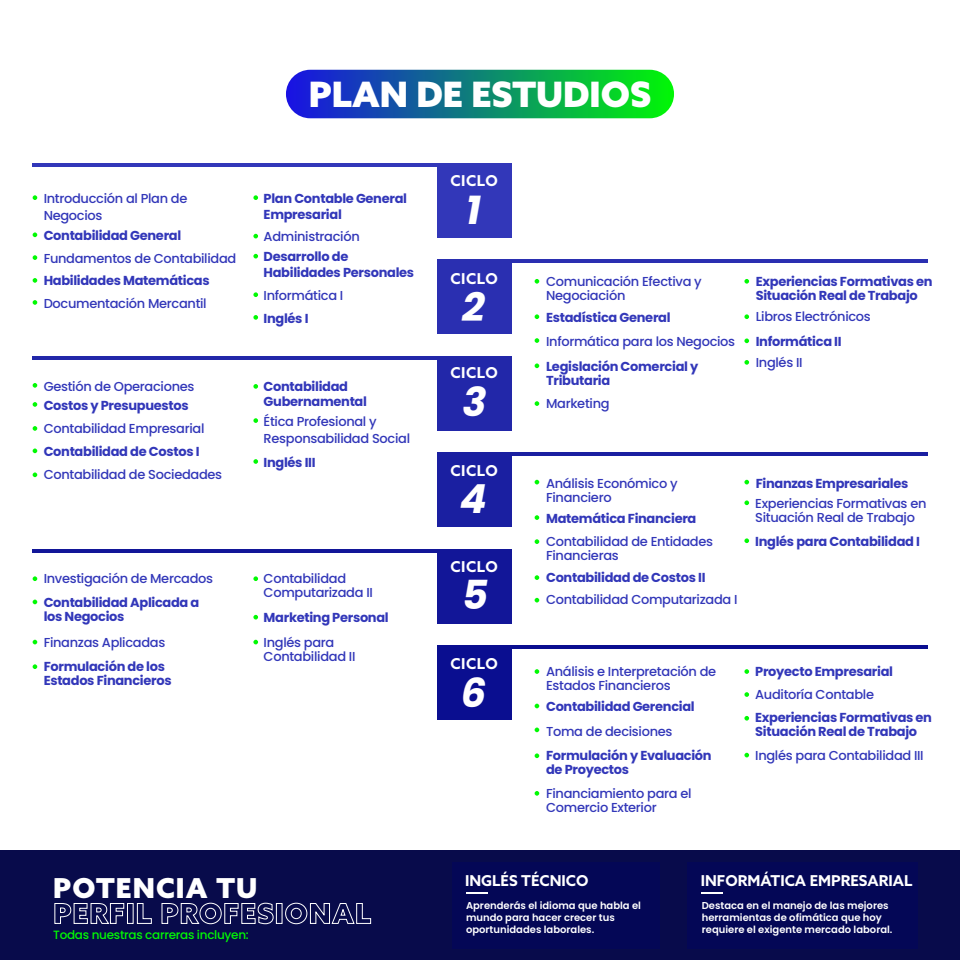
<style>
.page{position:relative;width:960px;height:960px;background:#fff}
.page>*{position:absolute;margin:0;border:0;box-sizing:border-box;transform-origin:0 0}
.t1{font:italic 700 40px "Poppins";color:#fff}
.t2{font:900 35px "Azo Sans";color:#fff}
.t3{font:900 27.5px "Azo Sans";letter-spacing:.04em;color:#fff}
.t4{font:700 15px "Azo Sans";color:#fff}
.t5{font:500 13px/14px "Poppins";letter-spacing:-.025em;color:#3237b9}
.t6{font:700 13px/14px "Poppins";letter-spacing:-.025em;color:#3237b9}
.t7{font:500 12px "Poppins";letter-spacing:-.025em;color:#01f903}
.t8{font:600 10px/12px "Poppins";color:#fff}
</style>
<div class="page">
<svg style="left:286px;top:70px;width:388px;height:48px;background:#138678"></svg>
<div style="left:437px;top:163px;width:75px;height:74px;background:#3237b9"></div>
<div style="left:437px;top:260px;width:75px;height:74px;background:#2a2fb1"></div>
<div style="left:437px;top:356px;width:75px;height:74px;background:#2227a9"></div>
<div style="left:437px;top:453px;width:75px;height:74px;background:#1a1fa1"></div>
<div style="left:437px;top:549px;width:75px;height:74px;background:#121698"></div>
<div style="left:437px;top:646px;width:75px;height:74px;background:#0a0e90"></div>
<hr style="left:33px;top:163px;width:427px;height:3px;background:#3237b9">
<hr style="left:33px;top:549px;width:427px;height:3px;background:#121698">
<hr style="left:33px;top:356px;width:479px;height:3px;background:#2227a9">
<hr style="left:437px;top:260px;width:490px;height:3px;background:#2a2fb1">
<hr style="left:437px;top:453px;width:490px;height:3px;background:#1a1fa1">
<hr style="left:437px;top:646px;width:490px;height:3px;background:#0a0e90">
<svg style="left:253px;top:195px;width:5px;height:5px"></svg>
<svg style="left:253px;top:254px;width:5px;height:5px"></svg>
<svg style="left:253px;top:292px;width:5px;height:5px"></svg>
<svg style="left:253px;top:384px;width:5px;height:5px"></svg>
<svg style="left:253px;top:418px;width:5px;height:5px"></svg>
<svg style="left:253px;top:459px;width:5px;height:5px"></svg>
<svg style="left:253px;top:576px;width:5px;height:5px"></svg>
<svg style="left:253px;top:615px;width:5px;height:5px"></svg>
<svg style="left:253px;top:640px;width:5px;height:4px"></svg>
<svg style="left:33px;top:195px;width:4px;height:5px"></svg>
<svg style="left:253px;top:315px;width:5px;height:5px"></svg>
<svg style="left:535px;top:279px;width:4px;height:5px"></svg>
<svg style="left:535px;top:314px;width:4px;height:5px"></svg>
<svg style="left:535px;top:338px;width:4px;height:5px"></svg>
<svg style="left:535px;top:401px;width:4px;height:5px"></svg>
<svg style="left:535px;top:363px;width:4px;height:5px"></svg>
<svg style="left:535px;top:480px;width:4px;height:4px"></svg>
<svg style="left:535px;top:515px;width:4px;height:5px"></svg>
<svg style="left:535px;top:539px;width:4px;height:5px"></svg>
<svg style="left:535px;top:598px;width:4px;height:5px"></svg>
<svg style="left:535px;top:575px;width:4px;height:5px"></svg>
<svg style="left:535px;top:669px;width:4px;height:5px"></svg>
<svg style="left:535px;top:704px;width:4px;height:4px"></svg>
<svg style="left:535px;top:728px;width:4px;height:4px"></svg>
<svg style="left:535px;top:753px;width:4px;height:5px"></svg>
<svg style="left:535px;top:791px;width:4px;height:5px"></svg>
<svg style="left:33px;top:232px;width:4px;height:5px"></svg>
<svg style="left:253px;top:234px;width:5px;height:4px"></svg>
<svg style="left:33px;top:278px;width:4px;height:5px"></svg>
<svg style="left:33px;top:255px;width:4px;height:5px"></svg>
<svg style="left:33px;top:300px;width:4px;height:5px"></svg>
<svg style="left:33px;top:383px;width:4px;height:5px"></svg>
<svg style="left:33px;top:402px;width:4px;height:5px"></svg>
<svg style="left:33px;top:426px;width:4px;height:5px"></svg>
<svg style="left:33px;top:472px;width:4px;height:5px"></svg>
<svg style="left:33px;top:449px;width:4px;height:4px"></svg>
<svg style="left:33px;top:576px;width:4px;height:5px"></svg>
<svg style="left:33px;top:600px;width:4px;height:4px"></svg>
<svg style="left:33px;top:640px;width:4px;height:4px"></svg>
<svg style="left:33px;top:664px;width:4px;height:5px"></svg>
<svg style="left:744px;top:279px;width:5px;height:5px"></svg>
<svg style="left:744px;top:314px;width:5px;height:5px"></svg>
<svg style="left:744px;top:339px;width:5px;height:4px"></svg>
<svg style="left:744px;top:360px;width:5px;height:5px"></svg>
<svg style="left:744px;top:480px;width:5px;height:4px"></svg>
<svg style="left:744px;top:500px;width:5px;height:5px"></svg>
<svg style="left:744px;top:538px;width:5px;height:5px"></svg>
<svg style="left:744px;top:669px;width:5px;height:5px"></svg>
<svg style="left:744px;top:692px;width:5px;height:5px"></svg>
<svg style="left:744px;top:716px;width:5px;height:5px"></svg>
<svg style="left:744px;top:753px;width:5px;height:4px"></svg>
<div style="left:0;top:850px;width:960px;height:110px;background:#080b4b"></div>
<svg style="left:54px;top:903px;width:70px;height:21px"></svg>
<div style="left:127px;top:903px;width:6px;height:21px;border:1px solid #fff"></div>
<svg style="left:137px;top:903px;width:15px;height:21px"></svg>
<svg style="left:161px;top:903px;width:113px;height:21px"></svg>
<div style="left:276px;top:903px;width:6px;height:21px;border:1px solid #fff"></div>
<svg style="left:285px;top:903px;width:86px;height:21px"></svg>
<div style="left:453px;top:863px;width:207px;height:86px;background:#040756"></div>
<div style="left:687px;top:863px;width:231px;height:86px;background:#040756"></div>
<svg style="left:466px;top:893px;width:22px;height:1px"></svg>
<svg style="left:701px;top:893px;width:22px;height:1px"></svg>
<h2 class="t2" style="left:309px;top:71px;width:344px">PLAN DE ESTUDIOS</h2>
<p class="t5" style="left:44px;top:190px;width:145px;line-height:17px">Introducción al Plan de<br>Negocios</p>
<p class="t6" style="left:44px;top:228px;width:139px">Contabilidad General</p>
<p class="t6" style="left:44px;top:274px;width:167px">Habilidades Matemáticas</p>
<p class="t5" style="left:44px;top:251px;width:194px">Fundamentos de Contabilidad</p>
<p class="t5" style="left:44px;top:296px;width:165px">Documentación Mercantil</p>
<p class="t5" style="left:44px;top:379px;width:152px">Gestión de Operaciones</p>
<p class="t5" style="left:44px;top:422px;width:162px">Contabilidad Empresarial</p>
<p class="t6" style="left:44px;top:398px;width:147px">Costos y Presupuestos</p>
<p class="t6" style="left:44px;top:444px;width:157px">Contabilidad de Costos I</p>
<p class="t5" style="left:44px;top:468px;width:180px">Contabilidad de Sociedades</p>
<p class="t6" style="left:264px;top:190px;width:145px;line-height:16px">Plan Contable General<br>Empresarial</p>
<p class="t5" style="left:264px;top:230px;width:98px">Administración</p>
<p class="t6" style="left:264px;top:249px;width:152px;line-height:16px">Desarrollo de<br>Habilidades Personales</p>
<p class="t5" style="left:264px;top:288px;width:81px">Informática I</p>
<p class="t6" style="left:264px;top:312px;width:46px">Inglés I</p>
<p class="t6" style="left:264px;top:378px;width:105px;line-height:15.6px">Contabilidad<br>Gubernamental</p>
<p class="t5" style="left:264px;top:413px;width:148px;line-height:17px">Ética Profesional y<br>Responsabilidad Social</p>
<p class="t6" style="left:264px;top:456px;width:53px">Inglés III</p>
<p class="t5" style="left:44px;top:572px;width:171px">Investigación de Mercados</p>
<p class="t6" style="left:44px;top:596px;width:157px">Contabilidad Aplicada a los Negocios</p>
<p class="t6" style="left:44px;top:660px;width:129px">Formulación de los<br>Estados Financieros</p>
<p class="t5" style="left:44px;top:635px;width:123px">Finanzas Aplicadas</p>
<p class="t5" style="left:264px;top:572px;width:111px">Contabilidad<br>Computarizada II</p>
<p class="t6" style="left:264px;top:611px;width:127px">Marketing Personal</p>
<p class="t5" style="left:264px;top:635px;width:93px">Inglés para<br>Contabilidad II</p>
<h3 class="t3" style="left:53px;top:870px;width:206px">POTENCIA TU</h3>
<p class="t7" style="left:53px;top:928px;width:197px">Todas nuestras carreras incluyen:</p>
<p class="t4" style="left:450px;top:171px;width:49px">CICLO</p>
<h1 class="t1" style="left:466px;top:186px;width:17px">1</h1>
<p class="t4" style="left:450px;top:269px;width:49px">CICLO</p>
<h1 class="t1" style="left:462px;top:284px;width:24px">2</h1>
<p class="t4" style="left:450px;top:363px;width:49px">CICLO</p>
<h1 class="t1" style="left:462px;top:378px;width:26px">3</h1>
<p class="t4" style="left:450px;top:461px;width:49px">CICLO</p>
<h1 class="t1" style="left:460px;top:476px;width:29px">4</h1>
<p class="t4" style="left:450px;top:556px;width:49px">CICLO</p>
<h1 class="t1" style="left:462px;top:572px;width:27px">5</h1>
<p class="t4" style="left:450px;top:654px;width:49px">CICLO</p>
<h1 class="t1" style="left:461px;top:669px;width:27px">6</h1>
<p class="t5" style="left:546px;top:275px;width:157px">Comunicación Efectiva y<br>Negociación</p>
<p class="t6" style="left:756px;top:275px;width:178px">Experiencias Formativas en<br>Situación Real de Trabajo</p>
<p class="t6" style="left:546px;top:310px;width:126px">Estadística General</p>
<p class="t6" style="left:546px;top:359px;width:154px">Legislación Comercial y<br>Tributaria</p>
<p class="t5" style="left:756px;top:310px;width:117px">Libros Electrónicos</p>
<p class="t6" style="left:756px;top:334px;width:87px">Informática II</p>
<p class="t5" style="left:756px;top:356px;width:48px">Inglés II</p>
<p class="t5" style="left:546px;top:335px;width:191px">Informática para los Negocios</p>
<p class="t5" style="left:546px;top:396px;width:65px">Marketing</p>
<p class="t5" style="left:546px;top:476px;width:133px">Análisis Económico y<br>Financiero</p>
<p class="t5" style="left:546px;top:534px;width:169px">Contabilidad de Entidades<br>Financieras</p>
<p class="t6" style="left:546px;top:511px;width:152px">Matemática Financiera</p>
<p class="t6" style="left:546px;top:571px;width:161px">Contabilidad de Costos II</p>
<p class="t5" style="left:546px;top:593px;width:193px">Contabilidad Computarizada I</p>
<p class="t6" style="left:756px;top:476px;width:154px">Finanzas Empresariales</p>
<p class="t5" style="left:755px;top:497px;width:173px">Experiencias Formativas en<br>Situación Real de Trabajo</p>
<p class="t6" style="left:755px;top:535px;width:166px">Inglés para Contabilidad I</p>
<p class="t5" style="left:546px;top:665px;width:172px">Análisis e Interpretación de<br>Estados Financieros</p>
<p class="t6" style="left:546px;top:700px;width:150px">Contabilidad Gerencial</p>
<p class="t6" style="left:546px;top:749px;width:167px">Formulación y Evaluación de Proyectos</p>
<p class="t5" style="left:546px;top:724px;width:128px">Toma de decisiones</p>
<p class="t5" style="left:546px;top:786px;width:147px">Financiamiento para el<br>Comercio Exterior</p>
<p class="t6" style="left:755px;top:665px;width:139px">Proyecto Empresarial</p>
<p class="t5" style="left:755px;top:687px;width:120px">Auditoría Contable</p>
<p class="t6" style="left:755px;top:711px;width:178px">Experiencias Formativas en<br>Situación Real de Trabajo</p>
<p class="t5" style="left:755px;top:748px;width:170px">Inglés para Contabilidad III</p>
<p class="t4" style="left:465px;top:871px;width:125px">INGLÉS TÉCNICO</p>
<p class="t8" style="left:466px;top:900px;width:177px">Aprenderás el idioma que habla el mundo para hacer crecer tus oportunidades laborales.</p>
<p class="t4" style="left:701px;top:871px;width:213px">INFORMÁTICA EMPRESARIAL</p>
<p class="t8" style="left:702px;top:900px;width:192px">Destaca en el manejo de las mejores herramientas de ofimática que hoy requiere el exigente mercado laboral.</p>
</div>
